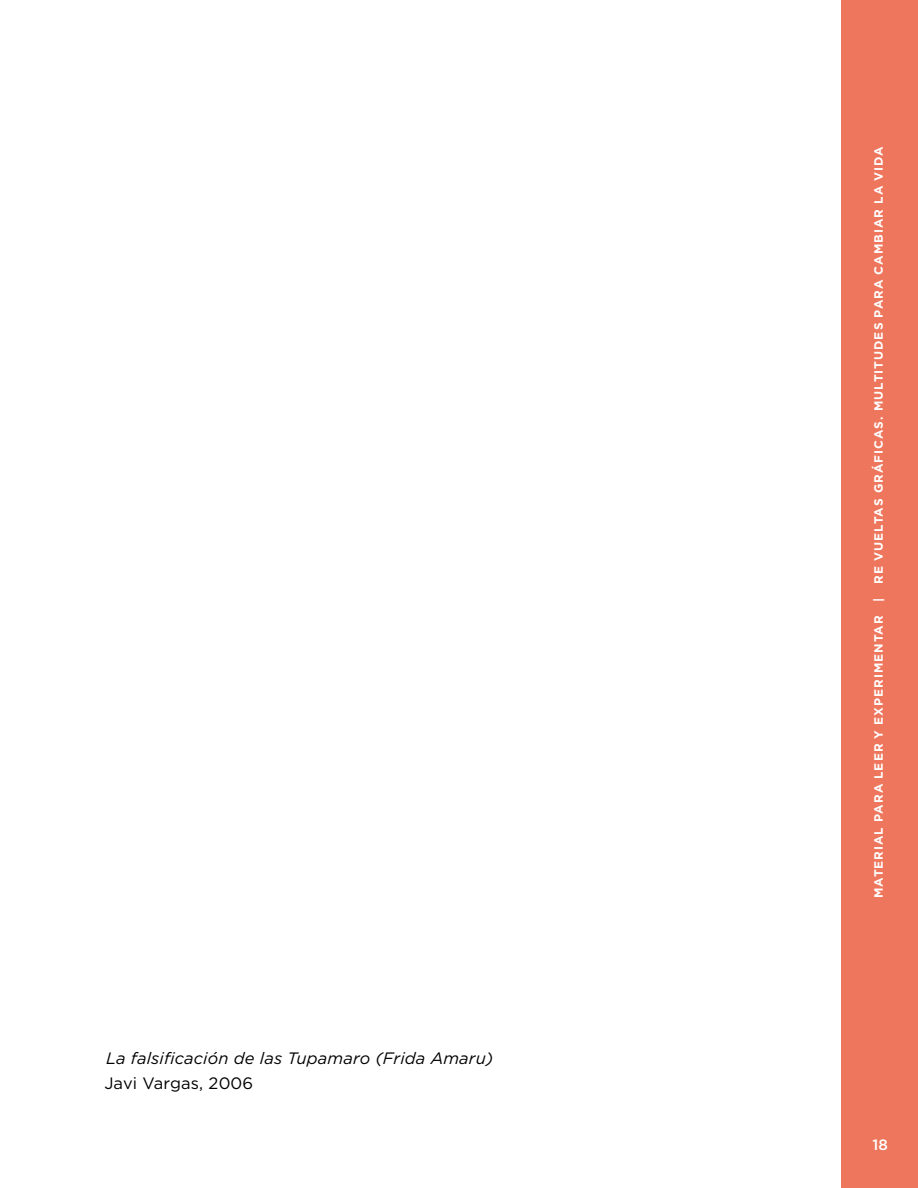
<style>
.page{position:relative;width:918px;height:1188px;background:#fff}
.page>*{position:absolute;margin:0;border:0;box-sizing:border-box;transform-origin:0 0}
.t1{font:italic 16.5px "Gotham";letter-spacing:.01em;color:#000}
.t2{font:16.5px "Gotham";letter-spacing:.01em;color:#000}
.t3{font:500 15px "Gotham";color:#fff}
.t4{font:700 12px "Gotham";letter-spacing:.08em;color:#fff}
</style>
<div class="page">
<div style="left:841px;top:0;width:77px;height:1188px;background:#ee765d"></div>
<h1 class="t1" style="left:106px;top:1048px;width:389px">La falsificación de las Tupamaro (Frida Amaru)</h1>
<h1 class="t2" style="left:104px;top:1072px;width:150px">Javi Vargas, 2006</h1>
<p class="t4" style="left:871px;top:898px;width:753px;rotate:-90deg">MATERIAL PARA LEER Y EXPERIMENTAR | RE VUELTAS GRÁFICAS. MULTITUDES PARA CAMBIAR LA VIDA</p>
<p class="t3" style="left:873px;top:1135px;width:17px">18</p>
</div>
